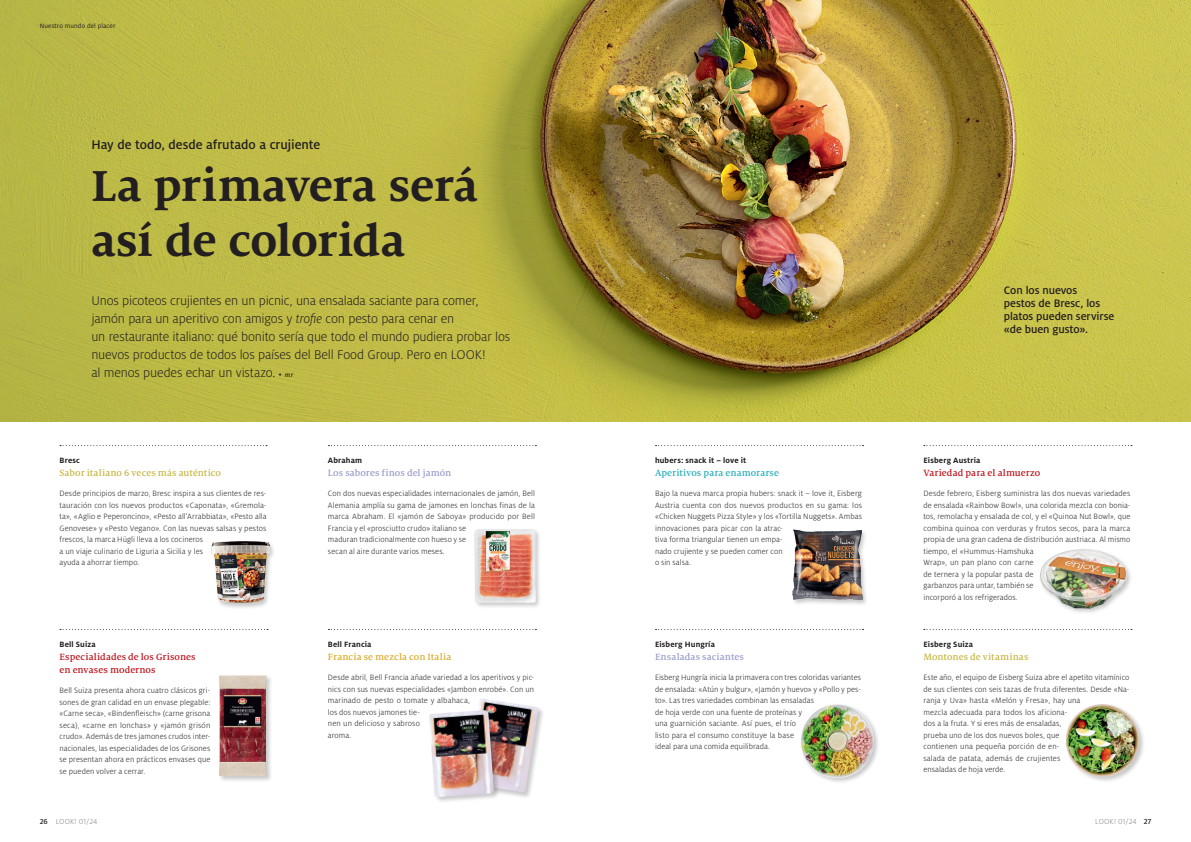
<style>
.page{position:relative;width:1191px;height:842px;background:#fff}
.page>*{position:absolute;margin:0;border:0;box-sizing:border-box;transform-origin:0 0}
.t1{font:700 48px/55px "Milo Serif Pro";letter-spacing:-.01em;color:#231f20}
.t2{font:300 14px/18px "Milo Pro";letter-spacing:-.01em;color:#231f20}
.t3{font:500 14px "Milo Pro";letter-spacing:-.005em;color:#231f20}
.t4{font:500 12px/13px "Milo Pro";letter-spacing:-.005em;color:#231f20}
.t5{font:500 10px/13px "Milo Serif Pro";letter-spacing:.01em;color:#bb1018}
.t6{font:500 10px "Milo Serif Pro";letter-spacing:.005em;color:#c7b542}
.t7{font:500 10px "Milo Serif Pro";letter-spacing:.015em;color:#9799cb}
.t8{font:500 10px "Milo Serif Pro";letter-spacing:.015em;color:#dba926}
.t9{font:500 10px "Milo Serif Pro";letter-spacing:.01em;color:#23adb8}
.t10{font:300 8.5px/11.5px "Milo Pro";letter-spacing:.01em;color:#231f20}
.t11{font:700 8.5px "Milo Pro";letter-spacing:.015em;color:#231f20}
.t12{font:300 8px "Milo Pro";letter-spacing:.025em;color:#808285}
.t13{font:7px "Milo Pro";letter-spacing:.02em;color:#231f20}
.s1{font-style:italic}
.s2{font-family:"Milo Serif Pro";font-weight:400;font-size:8.5px}
.s3{font-family:"Milo Serif Pro";font-weight:500;font-style:italic;font-size:7px}
.s4{font-weight:500;color:#231f20}
</style>
<div class="page">
<img style="left:0;top:0;width:1191px;height:421px">
<div style="left:210px;top:540px;width:66px;height:69px;background:#231f20;opacity:.25"></div>
<img style="left:212px;top:542px;width:57px;height:60px">
<div style="left:466px;top:697px;width:79px;height:102px;background:#231f20;opacity:.25"></div>
<img style="left:466px;top:698px;width:72px;height:94px">
<div style="left:473px;top:528px;width:69px;height:81px;background:#231f20;opacity:.25"></div>
<img style="left:474px;top:529px;width:61px;height:73px">
<div style="left:428px;top:709px;width:72px;height:95px;background:#231f20;opacity:.25"></div>
<img style="left:429px;top:710px;width:65px;height:87px">
<div style="left:791px;top:529px;width:78px;height:77px;background:#231f20;opacity:.25"></div>
<img style="left:791px;top:529px;width:72px;height:72px">
<div style="left:799px;top:703px;width:81px;height:81px;background:#231f20;opacity:.25"></div>
<img style="left:799px;top:703px;width:75px;height:76px">
<div style="left:218px;top:674px;width:55px;height:109px;background:#231f20;opacity:.25"></div>
<img style="left:219px;top:675px;width:47px;height:101px">
<svg style="left:655px;top:445px;width:208px;height:1px"></svg>
<svg style="left:924px;top:445px;width:208px;height:1px"></svg>
<svg style="left:60px;top:629px;width:208px;height:1px"></svg>
<svg style="left:328px;top:629px;width:208px;height:1px"></svg>
<svg style="left:60px;top:445px;width:207px;height:1px"></svg>
<svg style="left:328px;top:445px;width:208px;height:1px"></svg>
<svg style="left:655px;top:629px;width:208px;height:1px"></svg>
<svg style="left:924px;top:629px;width:208px;height:1px"></svg>
<img style="left:1040px;top:549px;width:89px;height:64px">
<div style="left:1065px;top:703px;width:80px;height:80px;background:#231f20;opacity:.25"></div>
<img style="left:1065px;top:703px;width:73px;height:74px">
<p class="t13" style="left:40px;top:22px;width:77px">Nuestro mundo del placer</p>
<h2 class="t3" style="left:91px;top:137px;width:230px">Hay de todo, desde afrutado a crujiente</h2>
<h1 class="t1" style="left:91px;top:158px;width:388px">La primavera será así de colorida</h1>
<p class="t2" style="left:91px;top:291px;width:420px">Unos picoteos crujientes en un picnic, una ensalada saciante para comer, jamón para un aperitivo con amigos y <span class="s1">trofie</span> con pesto para cenar en<br>un restaurante italiano: qué bonito sería que todo el mundo pudiera probar los nuevos productos de todos los países del Bell Food Group. Pero en LOOK!<br>al menos puedes echar un vistazo. <span class="s2">•</span> <span class="s3">mr</span></p>
<h3 class="t4" style="left:1003px;top:284px;width:112px">Con los nuevos<br>pestos de Bresc, los platos pueden servirse «de buen gusto».</h3>
<p class="t11" style="left:60px;top:456px;width:22px">Bresc</p>
<p class="t6" style="left:60px;top:468px;width:163px">Sabor italiano 6 veces más auténtico</p>
<p class="t10" style="left:60px;top:488px;width:208px">Desde principios de marzo, Bresc inspira a sus clientes de res&shy;tauración con los nuevos productos «Caponata», «Gremola&shy;ta», «Aglio e Peperoncino», «Pesto all’Arrabbiata», «Pesto alla Genovese» y «Pesto Vegano». Con las nuevas salsas y pestos frescos, la marca Hügli lleva a los cocineros<br>a un viaje culinario de Liguria a Sicilia y les<br>ayuda a ahorrar tiempo.</p>
<p class="t11" style="left:60px;top:640px;width:38px">Bell Suiza</p>
<p class="t5" style="left:60px;top:651px;width:138px">Especialidades de los Grisones en envases modernos</p>
<p class="t10" style="left:60px;top:685px;width:152px;text-align:justify">Bell Suiza presenta ahora cuatro clásicos gri&shy;sones de gran calidad en un envase plegable: «Carne seca», «Bindenfleisch» (carne grisona seca), «carne en lonchas» y «jamón grisón crudo». Además de tres jamones crudos inter&shy;nacionales, las especialidades de los Grisones se presentan ahora en prácticos envases que se pueden volver a cerrar.</p>
<p class="t11" style="left:328px;top:456px;width:36px">Abraham</p>
<p class="t7" style="left:328px;top:468px;width:125px">Los sabores finos del jamón</p>
<p class="t10" style="left:328px;top:488px;width:208px">Con dos nuevas especialidades internacionales de jamón, Bell Alemania amplía su gama de jamones en lonchas finas de la marca Abraham. El «jamón de Saboya» producido por Bell Francia y el «prosciutto crudo» italiano se<br>maduran tradicionalmente con hueso y se<br>secan al aire durante varios meses.</p>
<p class="t11" style="left:328px;top:640px;width:45px">Bell Francia</p>
<p class="t8" style="left:328px;top:651px;width:125px">Francia se mezcla con Italia</p>
<p class="t10" style="left:328px;top:672px;width:207px">Desde abril, Bell Francia añade variedad a los aperitivos y pic&shy;nics con sus nuevas especialidades «Jambon enrobé». Con un marinado de pesto o tomate y albahaca,<br>los dos nuevos jamones tie-<br>nen un delicioso y sabroso<br>aroma.</p>
<p class="t11" style="left:655px;top:456px;width:93px">hubers: snack it – love it</p>
<p class="t9" style="left:655px;top:468px;width:125px">Aperitivos para enamorarse</p>
<p class="t10" style="left:655px;top:488px;width:208px">Bajo la nueva marca propia hubers: snack it – love it, Eisberg Austria cuenta con dos nuevos productos en su gama: los «Chicken Nuggets Pizza Style» y los «Tortilla Nuggets». Ambas innovaciones para picar con la atrac-<br>tiva forma triangular tienen un empa-<br>nado crujiente y se pueden comer con<br>o sin salsa.</p>
<p class="t11" style="left:655px;top:640px;width:61px">Eisberg Hungría</p>
<p class="t7" style="left:655px;top:651px;width:90px">Ensaladas saciantes</p>
<p class="t10" style="left:655px;top:672px;width:208px">Eisberg Hungría inicia la primavera con tres coloridas variantes de ensalada: «Atún y bulgur», «Jamón y huevo» y «Pollo y pes&shy;to». Las tres variedades combinan las ensaladas<br>de hoja verde con una fuente de proteínas y<br>una guarnición saciante. Así pues, el trío<br>listo para el consumo constituye la base<br>ideal para una comida equilibrada.</p>
<p class="t11" style="left:923px;top:456px;width:59px">Eisberg Austria</p>
<p class="t5" style="left:923px;top:467px;width:118px">Variedad para el almuerzo</p>
<p class="t10" style="left:923px;top:488px;width:208px">Desde febrero, Eisberg suministra las dos nuevas variedades de ensalada «Rainbow Bowl», una colorida mezcla con bonia&shy;tos, remolacha y ensalada de col, y el «Quinoa Nut Bowl», que combina quinoa con verduras y frutos secos, para la marca propia de una gran cadena de distribución austriaca. Al mismo tiempo, el «Hummus-Hamshuka<br>Wrap», un pan plano con carne<br>de ternera y la popular pasta de<br>garbanzos para untar, también se<br>incorporó a los refrigerados.</p>
<p class="t11" style="left:923px;top:640px;width:51px">Eisberg Suiza</p>
<p class="t6" style="left:923px;top:651px;width:107px">Montones de vitaminas</p>
<p class="t10" style="left:923px;top:672px;width:208px">Este año, el equipo de Eisberg Suiza abre el apetito vitamínico de sus clientes con seis tazas de fruta diferentes. Desde «Na&shy;ranja y Uva» hasta «Melón y Fresa», hay una<br>mezcla adecuada para todos los aficiona-<br>dos a la fruta. Y si eres más de ensaladas,<br>prueba uno de los dos nuevos boles, que<br>contienen una pequeña porción de en-<br>salada de patata, además de crujientes<br>ensaladas de hoja verde.</p>
<p class="t12" style="left:40px;top:817px;width:59px"><span class="s4">26</span> LOOK! 01/24</p>
<p class="t12" style="left:1095px;top:817px;width:57px">LOOK! 01/24 <span class="s4">27</span></p>
</div>
